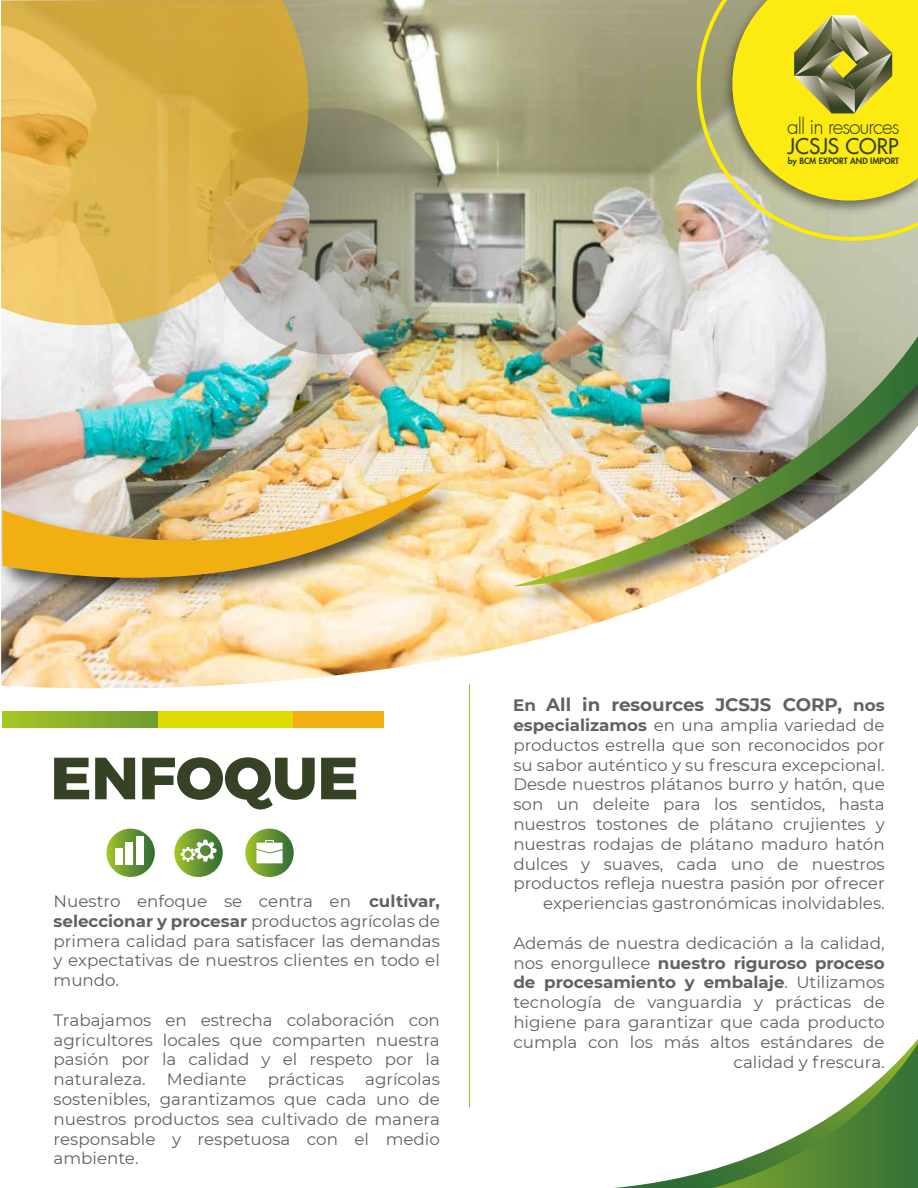
<style>
.page{position:relative;width:918px;height:1188px;background:#fff}
.page>*{position:absolute;margin:0;border:0;box-sizing:border-box;transform-origin:0 0}
.t1{font:800 59.25px "Montserrat";color:#354224}
.t2{font:500 21px "Futura Std";color:#354224}
.t3{font:300 20.85px "Futura";letter-spacing:-.05em;color:#354224}
.t4{font:700 18px "Montserrat";color:#616160}
.t5{font:16.5px/19.8px "Montserrat";color:#616160;text-align:justify}
.t6{font:800 8.55px "Futura Std";color:#354224}
.s1{font-weight:700}
.s2{font-size:16.5px}
</style>
<div class="page">
<svg style="left:3px;top:711px;width:155px;height:16px;background:#8ab02b"></svg>
<div style="left:293px;top:711px;width:90px;height:16px;background:#f1af11"></div>
<div style="left:158px;top:711px;width:135px;height:16px;background:#dedc00"></div>
<svg style="left:106px;top:829px;width:49px;height:48px"></svg>
<div style="left:115px;top:848px;width:7px;height:17px;background:#fff"></div>
<div style="left:125px;top:843px;width:8px;height:22px;background:#fff"></div>
<div style="left:136px;top:837px;width:8px;height:28px;background:#fff"></div>
<svg style="left:174px;top:829px;width:49px;height:48px"></svg>
<svg style="left:181px;top:840px;width:35px;height:22px"></svg>
<svg style="left:245px;top:829px;width:49px;height:48px"></svg>
<svg style="left:256px;top:840px;width:27px;height:23px"></svg>
<img style="left:1px;top:0;width:917px;height:701px">
<img style="left:503px;top:321px;width:415px;height:293px">
<img style="left:513px;top:336px;width:405px;height:253px">
<img style="left:1px;top:472px;width:467px;height:134px">
<img style="left:2px;top:481px;width:440px;height:137px">
<svg style="left:208px;top:108px;width:247px;height:247px;background:#959685"></svg>
<svg style="left:1px;top:0;width:307px;height:325px;background:#d8b458"></svg>
<svg style="left:614px;top:1039px;width:304px;height:149px"></svg>
<svg style="left:713px;top:1044px;width:205px;height:144px"></svg>
<hr style="left:469px;top:684px;width:1px;height:423px;background:#fff">
<svg style="left:697px;top:0;width:221px;height:241px;background:#bdbb91"></svg>
<svg style="left:732px;top:0;width:186px;height:201px;background:#dace2d"></svg>
<p class="t3" style="left:787px;top:113px;width:114px">all in resources</p>
<p class="t2" style="left:787px;top:133px;width:113px">JCSJS CORP</p>
<p class="t6" style="left:788px;top:156px;width:113px">by BCM EXPORT AND IMPORT</p>
<h1 class="t1" style="left:51px;top:729px;width:310px">ENFOQUE</h1>
<p class="t5" style="left:54px;top:891px;width:388px">Nuestro enfoque se centra en <span class="s1">cultivar, seleccionar y procesar</span> productos agrícolas de primera calidad para satisfacer las demandas y expectativas de nuestros clientes en todo el mundo.</p>
<p class="t5" style="left:54px;top:1009px;width:388px">Trabajamos en estrecha colaboración con agricultores locales que comparten nuestra pasión por la calidad y el respeto por la naturaleza.</p>
<p class="t5" style="left:54px;top:1069px;width:388px;text-indent:312px">agrícolas sostenibles, garantizamos que cada uno de nuestros productos sea cultivado de manera responsable y respetuosa con el medio ambiente.</p>
<p class="t5" style="left:167px;top:1069px;width:81px">Mediante</p>
<p class="t5" style="left:268px;top:1069px;width:78px">prácticas</p>
<p class="t4" style="left:513px;top:692px;width:373px"><span class="s2">En</span> All in resources JCSJS CORP, <span class="s2">nos</span></p>
<p class="t5" style="left:513px;top:715px;width:373px;text-align:right"><span class="s1">especializamos</span> en una amplia variedad de productos estrella que son reconocidos por su sabor auténtico y su frescura excepcional.<br>Desde nuestros plátanos burro y hatón, que son un deleite para los sentidos, hasta nuestros tostones de plátano crujientes y nuestras rodajas de plátano maduro hatón dulces y suaves, cada uno de nuestros productos refleja nuestra pasión por ofrecer experiencias gastronómicas inolvidables.</p>
<p class="t5" style="left:513px;top:933px;width:373px;text-align:right">Además de nuestra dedicación a la calidad, nos enorgullece <span class="s1">nuestro riguroso proceso de procesamiento y embalaje</span>. Utilizamos tecnología de vanguardia y prácticas de higiene para garantizar que cada producto cumpla con los más altos estándares de calidad y frescura.</p>
</div>
